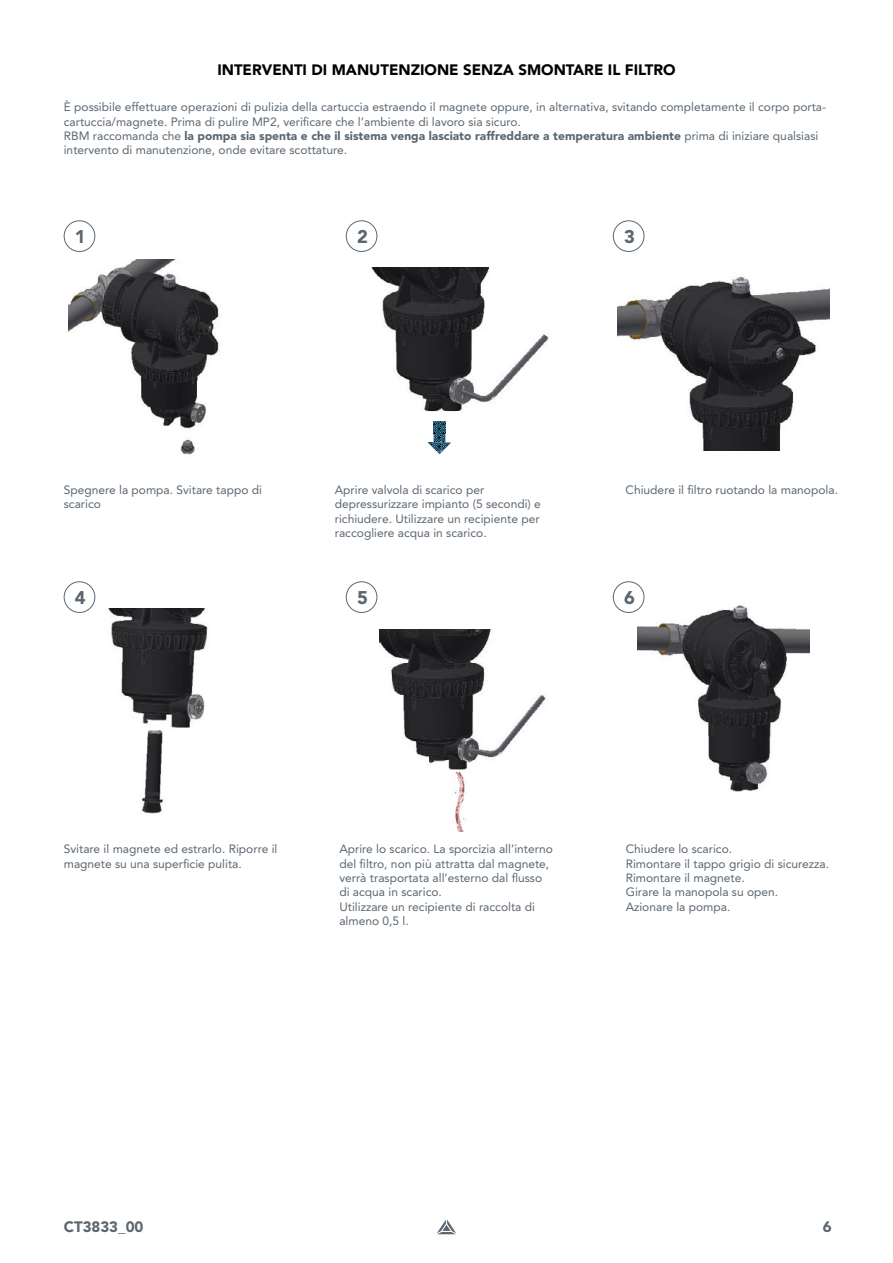
<style>
.page{position:relative;width:893px;height:1263px;background:#fff}
.page>*{position:absolute;margin:0;border:0;box-sizing:border-box;transform-origin:0 0}
.t1{font:900 18.3px "Avenir LT Pro";color:#5b6670}
.t2{font:900 15px "Avenir LT Pro";color:#000}
.t3{font:900 15px "Avenir LT Pro";color:#5b6670}
.t4{font:12px/14.4px "Avenir LT Pro";color:#5b6670}
.s1{font-weight:900}
</style>
<div class="page">
<svg style="left:437px;top:1219px;width:19px;height:15px"></svg>
<div style="left:64px;top:220px;width:31px;height:32px;border:1px solid #5c6771;border-radius:50%"></div>
<div style="left:346px;top:220px;width:31px;height:32px;border:1px solid #5c6771;border-radius:50%"></div>
<div style="left:613px;top:220px;width:31px;height:32px;border:1px solid #5c6771;border-radius:50%"></div>
<img style="left:68px;top:259px;width:151px;height:196px">
<img style="left:371px;top:267px;width:178px;height:145px">
<img style="left:618px;top:276px;width:211px;height:174px">
<img style="left:83px;top:608px;width:125px;height:206px">
<img style="left:380px;top:630px;width:166px;height:140px">
<img style="left:637px;top:597px;width:173px;height:195px">
<div style="left:64px;top:582px;width:31px;height:30px;background:#fff;border-radius:50%"></div>
<div style="left:64px;top:581px;width:31px;height:32px;border:1px solid #5c6771;border-radius:50%"></div>
<div style="left:346px;top:581px;width:31px;height:32px;border:1px solid #5c6771;border-radius:50%"></div>
<div style="left:613px;top:582px;width:31px;height:30px;background:#fff;border-radius:50%"></div>
<div style="left:613px;top:581px;width:31px;height:32px;border:1px solid #5c6771;border-radius:50%"></div>
<svg style="left:428px;top:421px;width:23px;height:33px"></svg>
<img style="left:454px;top:772px;width:11px;height:59px">
<p class="t2" style="left:217px;top:61px;width:460px">INTERVENTI DI MANUTENZIONE SENZA SMONTARE IL FILTRO</p>
<p class="t4" style="left:64px;top:100px;width:764px">È possibile effettuare operazioni di pulizia della cartuccia estraendo il magnete oppure, in alternativa, svitando completamente il corpo porta&shy;cartuccia/magnete. Prima di pulire MP2, verificare che l’ambiente di lavoro sia sicuro.<br>RBM raccomanda che <span class="s1">la pompa sia spenta e che il sistema venga lasciato raffreddare a temperatura ambiente</span> prima di iniziare qualsiasi intervento di manutenzione, onde evitare scottature.</p>
<h1 class="t1" style="left:75px;top:226px;width:12px">1</h1>
<h1 class="t1" style="left:357px;top:226px;width:12px">2</h1>
<h1 class="t1" style="left:624px;top:226px;width:12px">3</h1>
<p class="t4" style="left:64px;top:482px;width:200px">Spegnere la pompa. Svitare tappo di scarico</p>
<p class="t4" style="left:335px;top:482px;width:208px">Aprire valvola di scarico per depressurizzare impianto (5 secondi) e richiudere. Utilizzare un recipiente per raccogliere acqua in scarico.</p>
<p class="t4" style="left:626px;top:482px;width:214px">Chiudere il filtro ruotando la manopola.</p>
<h1 class="t1" style="left:75px;top:587px;width:12px">4</h1>
<h1 class="t1" style="left:357px;top:587px;width:12px">5</h1>
<h1 class="t1" style="left:624px;top:587px;width:12px">6</h1>
<p class="t4" style="left:64px;top:842px;width:215px">Svitare il magnete ed estrarlo. Riporre il magnete su una superficie pulita.</p>
<p class="t4" style="left:339px;top:842px;width:215px">Aprire lo scarico. La sporcizia all’interno del filtro, non più attratta dal magnete, verrà trasportata all’esterno dal flusso di acqua in scarico.<br>Utilizzare un recipiente di raccolta di almeno 0,5 l.</p>
<p class="t4" style="left:626px;top:842px;width:205px">Chiudere lo scarico.<br>Rimontare il tappo grigio di sicurezza.<br>Rimontare il magnete.<br>Girare la manopola su open.<br>Azionare la pompa.</p>
<p class="t3" style="left:64px;top:1218px;width:81px">CT3833_00</p>
<p class="t3" style="left:823px;top:1218px;width:10px">6</p>
</div>
